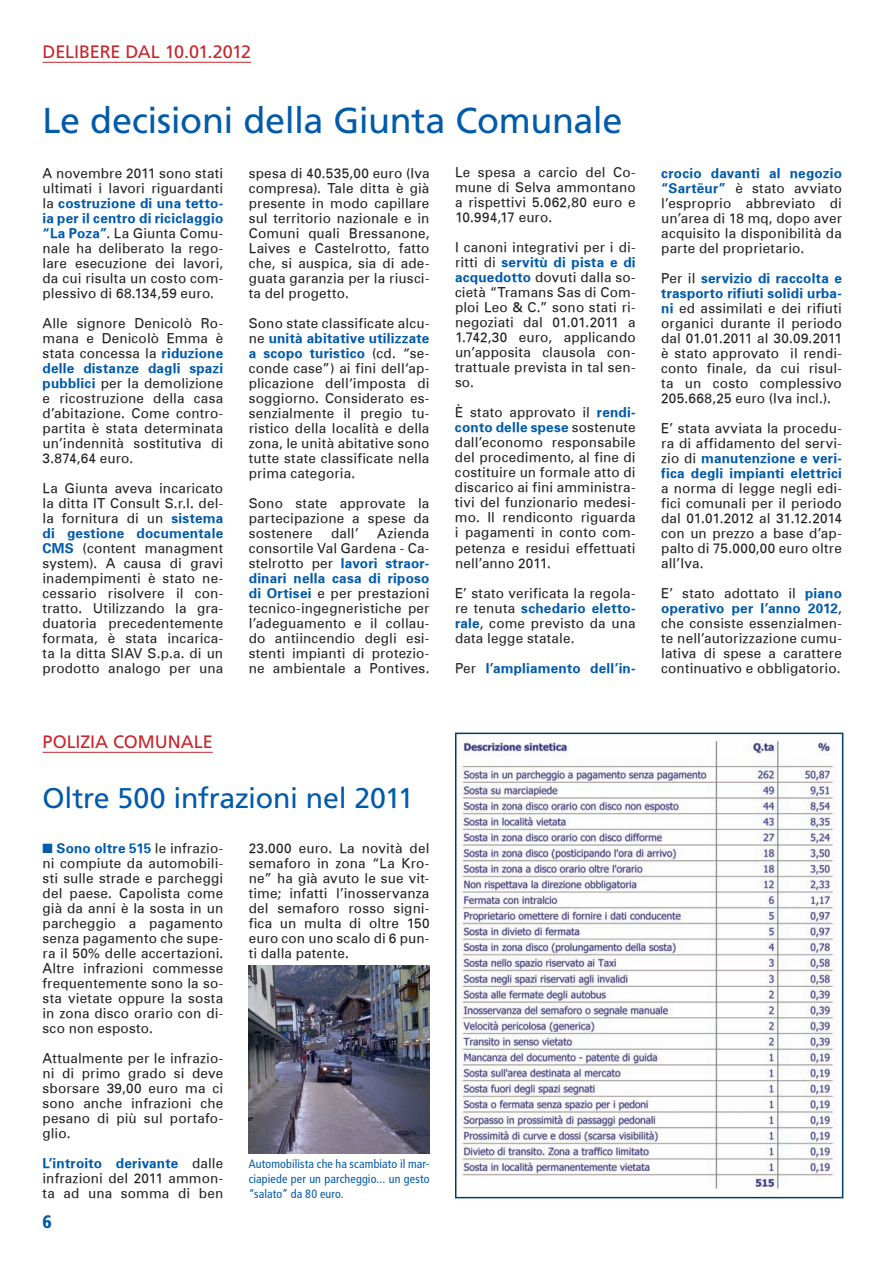
<style>
.page{position:relative;width:893px;height:1263px;background:#fff}
.page>*{position:absolute;margin:0;border:0;box-sizing:border-box;transform-origin:0 0}
.Titel_24{font:36px "Frutiger";letter-spacing:-.01em;color:#015aaa}
.Titel_24-2{font:28.5px "Frutiger";letter-spacing:-.01em;color:#015aaa}
.Occhiello{font:18px "Frutiger";letter-spacing:-.01em;color:#c8242b}
.t1{font:900 condensed 18px "Frutiger";color:#015aaa}
.Text_ital_ladin{font:13.5px/15px "Univers LAD";letter-spacing:.01em;color:#231f20;text-align:justify}
.Text_ital_ladin-2{font:13.5px "Univers LAD Bold";letter-spacing:.015em;color:#015aaa}
.Bildlegende{font:condensed 12px/15px "Frutiger";letter-spacing:.01em;color:#015aaa;text-align:justify}
.s1{font-family:"Univers LAD Bold";color:#015aaa}
.s2{color:#015aaa}
.s3{font-family:"Univers LAD";color:#231f20}
</style>
<div class="page">
<hr style="left:43px;top:62px;width:208px;height:1px;background:#c8242b">
<hr style="left:43px;top:752px;width:170px;height:1px;background:#c8242b">
<img style="left:458px;top:736px;width:378px;height:459px">
<div style="left:455px;top:733px;width:388px;height:465px;border:2px solid #003e62"></div>
<img style="left:249px;top:965px;width:180px;height:189px">
<p class="Occhiello" style="left:43px;top:41px;width:210px">DELIBERE DAL 10.01.2012</p>
<p class="Titel_24" style="left:43px;top:99px;width:582px">Le decisioni della Giunta Comunale</p>
<p class="Text_ital_ladin" style="left:43px;top:165px;width:182px">A novembre 2011 sono stati ultimati i lavori riguardanti la <span class="s1">costruzione di una tetto&shy;ia per il centro di riciclaggio “La Poza”</span>. La Giunta Comu&shy;nale ha deliberato la rego&shy;lare esecuzione dei lavori, da cui risulta un costo com&shy;plessivo di 68.134,59 euro.</p>
<p class="Text_ital_ladin" style="left:43px;top:315px;width:182px">Alle signore Denicolò Ro&shy;mana e Denicolò Emma è stata concessa la <span class="s1">riduzione delle distanze dagli spazi pubblici</span> per la demolizione e ricostruzione della casa d’abitazione. Come contro&shy;partita è stata determinata un’indennità sostitutiva di 3.874,64 euro.</p>
<p class="Text_ital_ladin" style="left:43px;top:480px;width:182px">La Giunta aveva incaricato la ditta IT Consult S.r.l. del&shy;la fornitura di un <span class="s1">sistema di gestione documentale CMS</span> (content managment system). A causa di gravi inadempimenti è stato ne&shy;cessario risolvere il con&shy;tratto. Utilizzando la gra&shy;duatoria precedentemente formata, è stata incarica&shy;ta la ditta SIAV S.p.a. di un prodotto analogo per una</p>
<p class="Text_ital_ladin" style="left:249px;top:165px;width:182px">spesa di 40.535,00 euro (Iva compresa). Tale ditta è già presente in modo capillare sul territorio nazionale e in Comuni quali Bressanone, Laives e Castelrotto, fatto che, si auspica, sia di ade&shy;guata garanzia per la riusci&shy;ta del progetto.</p>
<p class="Text_ital_ladin" style="left:249px;top:315px;width:182px">Sono state classificate alcu&shy;ne <span class="s1">unità abitative utilizzate a scopo turistico</span> (cd. “se&shy;conde case”) ai fini dell‘ap&shy;plicazione dell‘imposta di soggiorno. Considerato es&shy;senzialmente il pregio tu&shy;ristico della località e della zona, le unità abitative sono tutte state classificate nella prima categoria.</p>
<p class="Text_ital_ladin" style="left:249px;top:495px;width:182px">Sono state approvate la partecipazione a spese da sostenere</p>
<p class="Text_ital_ladin" style="left:249px;top:525px;width:182px;text-indent:128px">Azienda consortile Val Gardena - Ca&shy;stelrotto per <span class="s1">lavori straor&shy;dinari nella casa di riposo di Ortisei</span> e per prestazioni tecnico-ingegneristiche per l’adeguamento e il collau&shy;do antiincendio degli esi&shy;stenti impianti di protezio&shy;ne ambientale a Pontives.</p>
<p class="Text_ital_ladin" style="left:331px;top:525px;width:29px">dall’</p>
<p class="Occhiello" style="left:43px;top:731px;width:172px">POLIZIA COMUNALE</p>
<p class="Titel_24-2" style="left:43px;top:781px;width:373px">Oltre 500 infrazioni nel 2011</p>
<p class="Text_ital_ladin" style="left:43px;top:840px;width:182px"><span class="s2">■</span> <span class="s1">Sono oltre 515</span> le infrazio&shy;ni compiute da automobili&shy;sti sulle strade e parcheggi del paese. Capolista come già da anni è la sosta in un parcheggio a pagamento senza pagamento che supe&shy;ra il 50% delle accertazioni.<br>Altre infrazioni commesse frequentemente sono la so&shy;sta vietate oppure la sosta in zona disco orario con di&shy;sco non esposto.</p>
<p class="Text_ital_ladin" style="left:43px;top:1050px;width:182px">Attualmente per le infrazio&shy;ni di primo grado si deve sborsare 39,00 euro ma ci sono anche infrazioni che pesano di più sul portafo&shy;glio.</p>
<p class="Text_ital_ladin" style="left:43px;top:1155px;width:182px"><span class="s1">L’introito derivante</span> dalle infrazioni del 2011 ammon&shy;ta ad una somma di ben</p>
<p class="Text_ital_ladin" style="left:249px;top:840px;width:182px">23.000 euro. La novità del semaforo in zona “La Kro&shy;ne” ha già avuto le sue vit&shy;time; infatti l’inosservanza del semaforo rosso signi&shy;fica un multa di oltre 150 euro con uno scalo di 6 pun&shy;ti dalla patente.</p>
<p class="Bildlegende" style="left:249px;top:1156px;width:182px">Automobilista che ha scambiato il mar&shy;ciapiede per un parcheggio... un gesto “salato” da 80 euro.</p>
<h3 class="t1" style="left:43px;top:1210px;width:11px">6</h3>
<p class="Text_ital_ladin" style="left:455px;top:165px;width:182px">Le spesa a carcio del Co&shy;mune di Selva ammontano a rispettivi 5.062,80 euro e 10.994,17 euro.</p>
<p class="Text_ital_ladin" style="left:455px;top:240px;width:182px">I canoni integrativi per i di&shy;ritti di <span class="s1">servitù di pista e di acquedotto</span> dovuti dalla so&shy;cietà “Tramans Sas di Com&shy;ploi Leo &amp; C.” sono stati ri&shy;negoziati dal 01.01.2011 a 1.742,30 euro, applicando un’apposita clausola con&shy;trattuale prevista in tal sen&shy;so.</p>
<p class="Text_ital_ladin" style="left:455px;top:405px;width:182px">È stato approvato il <span class="s1">rendi&shy;conto delle spese</span> sostenute dall’economo responsabile del procedimento, al fine di costituire un formale atto di discarico ai fini amministra&shy;tivi del funzionario medesi&shy;mo. Il rendiconto riguarda i pagamenti in conto com&shy;petenza e residui effettuati nell’anno 2011.</p>
<p class="Text_ital_ladin" style="left:455px;top:585px;width:182px">E’ stato verificata la regola&shy;re tenuta <span class="s1">schedario eletto&shy;rale</span>, come previsto da una data legge statale.</p>
<p class="Text_ital_ladin-2" style="left:455px;top:660px;width:182px"><span class="s3">Per</span> l’ampliamento dell’in-</p>
<p class="Text_ital_ladin" style="left:661px;top:165px;width:182px"><span class="s1">crocio davanti al negozio “Sartëur”</span> è stato avviato l’esproprio abbreviato di un’area di 18 mq, dopo aver acquisito la disponibilità da parte del proprietario.</p>
<p class="Text_ital_ladin" style="left:661px;top:270px;width:182px">Per il <span class="s1">servizio di raccolta e trasporto rifiuti solidi urba&shy;ni</span> ed assimilati e dei rifiuti organici durante il periodo dal 01.01.2011 al 30.09.2011 è stato approvato il rendi&shy;conto finale, da cui risul&shy;ta un costo complessivo 205.668,25 euro (Iva incl.).</p>
<p class="Text_ital_ladin" style="left:661px;top:420px;width:182px">E’ stata avviata la procedu&shy;ra di affidamento del servi&shy;zio di <span class="s1">manutenzione e veri&shy;fica degli impianti elettrici </span>a norma di legge negli edi&shy;fici comunali per il periodo dal 01.01.2012 al 31.12.2014 con un prezzo a base d’ap&shy;palto di 75.000,00 euro oltre all’Iva.</p>
<p class="Text_ital_ladin" style="left:661px;top:585px;width:182px">E’ stato adottato il <span class="s1">piano operativo per l’anno 2012</span>, che consiste essenzialmen&shy;te nell’autorizzazione cumu&shy;lativa di spese a carattere continuativo e obbligatorio.</p>
</div>
